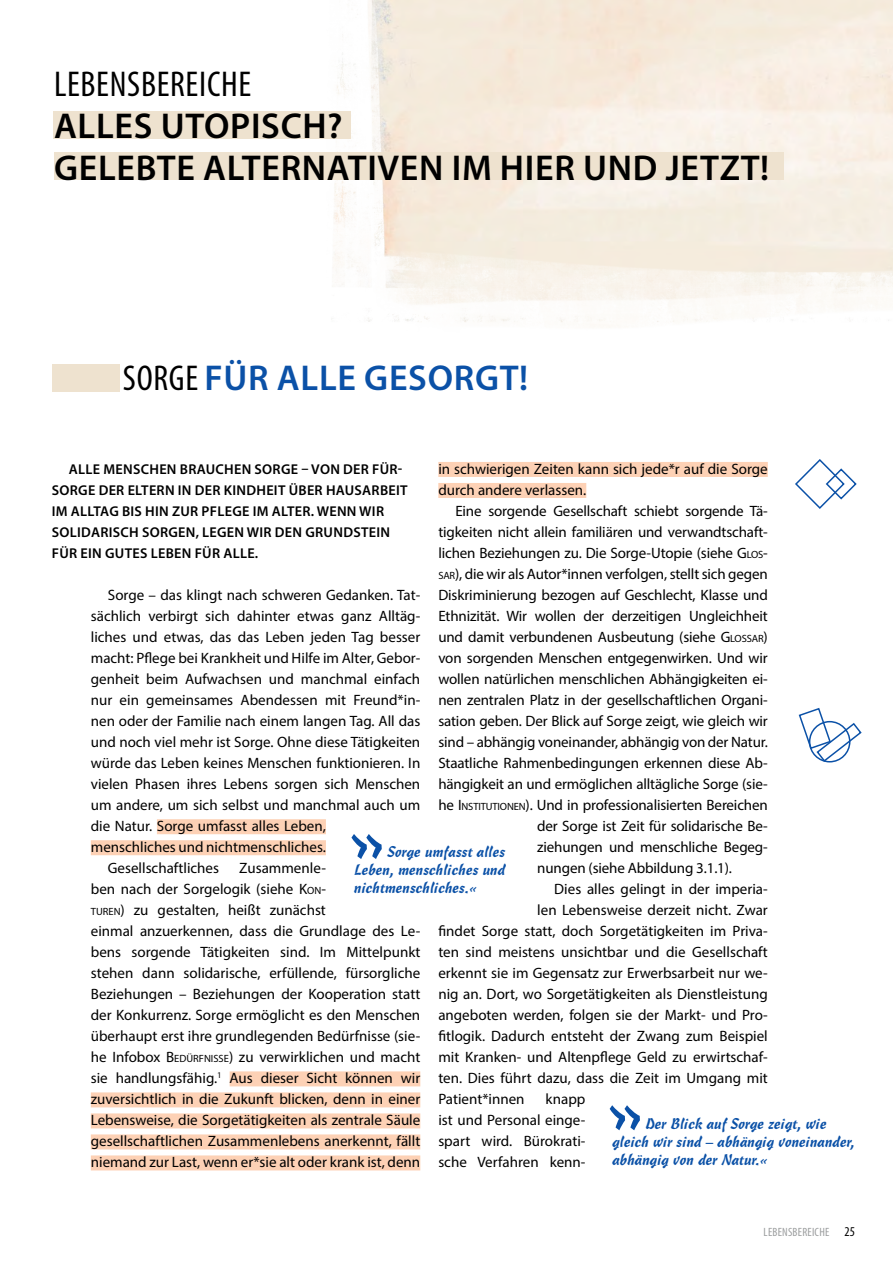
<style>
.page{position:relative;width:893px;height:1263px;background:#fff}
.page>*{position:absolute;margin:0;border:0;box-sizing:border-box;transform-origin:0 0}
.t1{font:600 36px/42px "Myriad Pro";letter-spacing:.02em;color:#000}
.t2{font:600 36px "Myriad Pro";letter-spacing:.02em;color:#0b51a7}
.t3{font:condensed 36px "Myriad Pro";letter-spacing:.02em;color:#000}
.t4{font:15px/21px "Myriad Pro";color:#000}
.t5{font:15px/18px "Cascade Script LT";color:#0b51a7;text-align:justify}
.t6{font:600 14.25px/21px "Myriad Pro";letter-spacing:.02em;color:#000}
.t7{font:condensed 12px "Myriad Pro";letter-spacing:.02em;color:#9c9e9f}
.s1{font-weight:400;font-stretch:condensed;color:#000}
.s2{font-style:inherit}
.s3{font-size:10.5px}
.s4{font-size:13.5px;color:#000}
</style>
<div class="page">
<div style="left:54px;top:153px;width:729px;height:27px;background:#eee2cf"></div>
<div style="left:54px;top:111px;width:297px;height:28px;background:#eee2cf"></div>
<div style="left:157px;top:819px;width:169px;height:15px;background:#fdd1b5"></div>
<div style="left:91px;top:840px;width:235px;height:15px;background:#fdd1b5"></div>
<div style="left:229px;top:1071px;width:191px;height:15px;background:#fdd1b5"></div>
<div style="left:91px;top:1092px;width:329px;height:15px;background:#fdd1b5"></div>
<div style="left:91px;top:1113px;width:329px;height:15px;background:#fdd1b5"></div>
<div style="left:91px;top:1134px;width:329px;height:15px;background:#fdd1b5"></div>
<div style="left:91px;top:1155px;width:329px;height:15px;background:#fdd1b5"></div>
<div style="left:438px;top:462px;width:329px;height:15px;background:#fdd1b5"></div>
<div style="left:438px;top:483px;width:148px;height:15px;background:#fdd1b5"></div>
<svg style="left:795px;top:459px;width:62px;height:50px"></svg>
<svg style="left:798px;top:708px;width:64px;height:54px"></svg>
<div style="left:808px;top:720px;width:42px;height:42px;border:2px solid #0b51a7;border-radius:50%"></div>
<svg style="left:351px;top:834px;width:30px;height:24px"></svg>
<div style="left:52px;top:364px;width:67px;height:28px;background:#eee2cf"></div>
<svg style="left:609px;top:1105px;width:30px;height:24px"></svg>
<h1 class="t3" style="left:54px;top:62px;width:199px">LEBENSBEREICHE</h1>
<h1 class="t1" style="left:54px;top:104px;width:716px">ALLES UTOPISCH?<br>GELEBTE ALTERNATIVEN IM HIER UND JETZT!</h1>
<h1 class="t2" style="left:123px;top:355px;width:406px"><span class="s1">SORGE</span> FÜR ALLE GESORGT!</h1>
<p class="t6" style="left:52px;top:458px;width:357px;text-indent:17px">ALLE MENSCHEN BRAUCHEN SORGE – VON DER FÜR-SORGE DER ELTERN IN DER KINDHEIT ÜBER HAUSARBEIT IM ALLTAG BIS HIN ZUR PFLEGE IM ALTER. WENN WIR SOLIDARISCH SORGEN, LEGEN WIR DEN GRUNDSTEIN FÜR EIN GUTES LEBEN FÜR ALLE.</p>
<p class="t4" style="left:438px;top:458px;width:331px">in schwierigen Zeiten kann sich jede*r auf die Sorge durch andere verlassen.</p>
<p class="t4" style="left:455px;top:500px;width:314px">Eine sorgende Gesellschaft schiebt sorgende Tä-</p>
<p class="t4" style="left:438px;top:521px;width:331px">tigkeiten nicht allein familiären und verwandtschaft-</p>
<p class="t4" style="left:438px;top:542px;width:331px">lichen Beziehungen zu. Die Sorge-Utopie (siehe <span class="s2">G</span><span class="s3">LOS</span><span class="s2">-</span></p>
<p class="t4" style="left:438px;top:563px;width:331px"><span class="s3">SAR</span>), die wir als Autor*innen verfolgen, stellt sich gegen</p>
<p class="t4" style="left:438px;top:584px;width:331px">Diskriminierung bezogen auf Geschlecht, Klasse und</p>
<p class="t4" style="left:438px;top:605px;width:331px">Ethnizität. Wir wollen der derzeitigen Ungleichheit</p>
<p class="t4" style="left:438px;top:626px;width:331px">und damit verbundenen Ausbeutung (siehe <span class="s2">G</span><span class="s3">LOSSAR</span>)</p>
<p class="t4" style="left:438px;top:647px;width:331px">von sorgenden Menschen entgegenwirken. Und wir</p>
<p class="t4" style="left:438px;top:668px;width:331px">wollen natürlichen menschlichen Abhängigkeiten ei-</p>
<p class="t4" style="left:438px;top:689px;width:331px">nen zentralen Platz in der gesellschaftlichen Organi-</p>
<p class="t4" style="left:438px;top:710px;width:331px">sation geben. Der Blick auf Sorge zeigt, wie gleich wir</p>
<p class="t4" style="left:438px;top:731px;width:331px">sind – abhängig voneinander, abhängig von der Natur.</p>
<p class="t4" style="left:438px;top:752px;width:331px">Staatliche Rahmenbedingungen erkennen diese Ab-</p>
<p class="t4" style="left:438px;top:773px;width:331px">hängigkeit an und ermöglichen alltägliche Sorge (sie-</p>
<p class="t4" style="left:438px;top:794px;width:331px">he <span class="s2">I</span><span class="s3">NSTITUTIONEN</span>). Und in professionalisierten Bereichen</p>
<p class="t4" style="left:537px;top:815px;width:232px">der Sorge ist Zeit für solidarische Be-</p>
<p class="t4" style="left:537px;top:836px;width:232px">ziehungen und menschliche Begeg-</p>
<p class="t4" style="left:537px;top:857px;width:196px">nungen (siehe Abbildung 3.1.1).</p>
<p class="t4" style="left:554px;top:878px;width:215px">Dies alles gelingt in der imperia-</p>
<p class="t4" style="left:537px;top:899px;width:232px">len Lebensweise derzeit nicht. Zwar</p>
<p class="t4" style="left:438px;top:920px;width:331px">findet Sorge statt, doch Sorgetätigkeiten im Priva-</p>
<p class="t4" style="left:438px;top:941px;width:331px">ten sind meistens unsichtbar und die Gesellschaft</p>
<p class="t4" style="left:438px;top:962px;width:331px">erkennt sie im Gegensatz zur Erwerbsarbeit nur we-</p>
<p class="t4" style="left:438px;top:983px;width:331px">nig an. Dort, wo Sorgetätigkeiten als Dienstleistung</p>
<p class="t4" style="left:438px;top:1004px;width:331px">angeboten werden, folgen sie der Markt- und Pro-</p>
<p class="t4" style="left:438px;top:1025px;width:331px">fitlogik. Dadurch entsteht der Zwang zum Beispiel</p>
<p class="t4" style="left:438px;top:1046px;width:331px">mit Kranken- und Altenpflege Geld zu erwirtschaf-</p>
<p class="t4" style="left:438px;top:1067px;width:331px">ten. Dies führt dazu, dass die Zeit im Umgang mit</p>
<p class="t4" style="left:438px;top:1088px;width:88px">Patient*innen</p>
<p class="t4" style="left:108px;top:584px;width:314px">Sorge – das klingt nach schweren Gedanken. Tat-</p>
<p class="t4" style="left:91px;top:605px;width:331px">sächlich verbirgt sich dahinter etwas ganz Alltäg-</p>
<p class="t4" style="left:91px;top:626px;width:331px">liches und etwas, das das Leben jeden Tag besser</p>
<p class="t4" style="left:91px;top:647px;width:331px">macht: Pflege bei Krankheit und Hilfe im Alter, Gebor-</p>
<p class="t4" style="left:91px;top:668px;width:331px">genheit beim Aufwachsen und manchmal einfach</p>
<p class="t4" style="left:91px;top:689px;width:331px">nur ein gemeinsames Abendessen mit Freund*in-</p>
<p class="t4" style="left:91px;top:710px;width:331px">nen oder der Familie nach einem langen Tag. All das</p>
<p class="t4" style="left:91px;top:731px;width:331px">und noch viel mehr ist Sorge. Ohne diese Tätigkeiten</p>
<p class="t4" style="left:91px;top:752px;width:331px">würde das Leben keines Menschen funktionieren. In</p>
<p class="t4" style="left:91px;top:773px;width:331px">vielen Phasen ihres Lebens sorgen sich Menschen</p>
<p class="t4" style="left:91px;top:794px;width:331px">um andere, um sich selbst und manchmal auch um</p>
<p class="t4" style="left:91px;top:815px;width:236px">die Natur. Sorge umfasst alles Leben,</p>
<p class="t4" style="left:91px;top:836px;width:236px">menschliches und nichtmenschliches.</p>
<p class="t4" style="left:108px;top:857px;width:113px">Gesellschaftliches</p>
<p class="t5" style="left:354px;top:842px;width:152px;text-indent:33px">Sorge umfasst alles Leben, menschliches und nichtmenschliches.«</p>
<p class="t4" style="left:91px;top:857px;width:331px;text-indent:148px">Zusammenle-<br>ben nach der Sorgelogik (siehe <span class="s2">K</span><span class="s3">ON</span><span class="s2">-<br></span><span class="s3">TUREN</span>) zu gestalten, heißt zunächst<br>einmal anzuerkennen, dass die Grundlage des Le&shy;bens sorgende Tätigkeiten sind. Im Mittelpunkt stehen dann solidarische, erfüllende, fürsorgliche Beziehungen – Beziehungen der Kooperation statt der Konkurrenz. Sorge ermöglicht es den Menschen überhaupt erst ihre grundlegenden Bedürfnisse (sie&shy;he Infobox <span class="s2">B</span><span class="s3">EDÜRFNISSE</span>) zu verwirklichen und macht sie handlungsfähig.<sup>1</sup> Aus dieser Sicht können wir zuversichtlich in die Zukunft blicken, denn in einer Lebensweise, die Sorgetätigkeiten als zentrale Säule gesellschaftlichen Zusammenlebens anerkennt, fällt niemand zur Last, wenn er*sie alt oder krank ist, denn</p>
<p class="t4" style="left:438px;top:1088px;width:149px;text-align:justify;text-indent:107px">knapp ist und Personal einge&shy;spart wird. Bürokrati&shy;sche Verfahren kenn-</p>
<p class="t5" style="left:612px;top:1113px;width:244px;text-align:left;text-indent:33px">Der Blick auf Sorge zeigt, wie gleich wir sind – abhängig voneinander, abhängig von der Natur.«</p>
<p class="t7" style="left:763px;top:1224px;width:93px">LEBENSBEREICHE <span class="s4">25</span></p>
</div>
